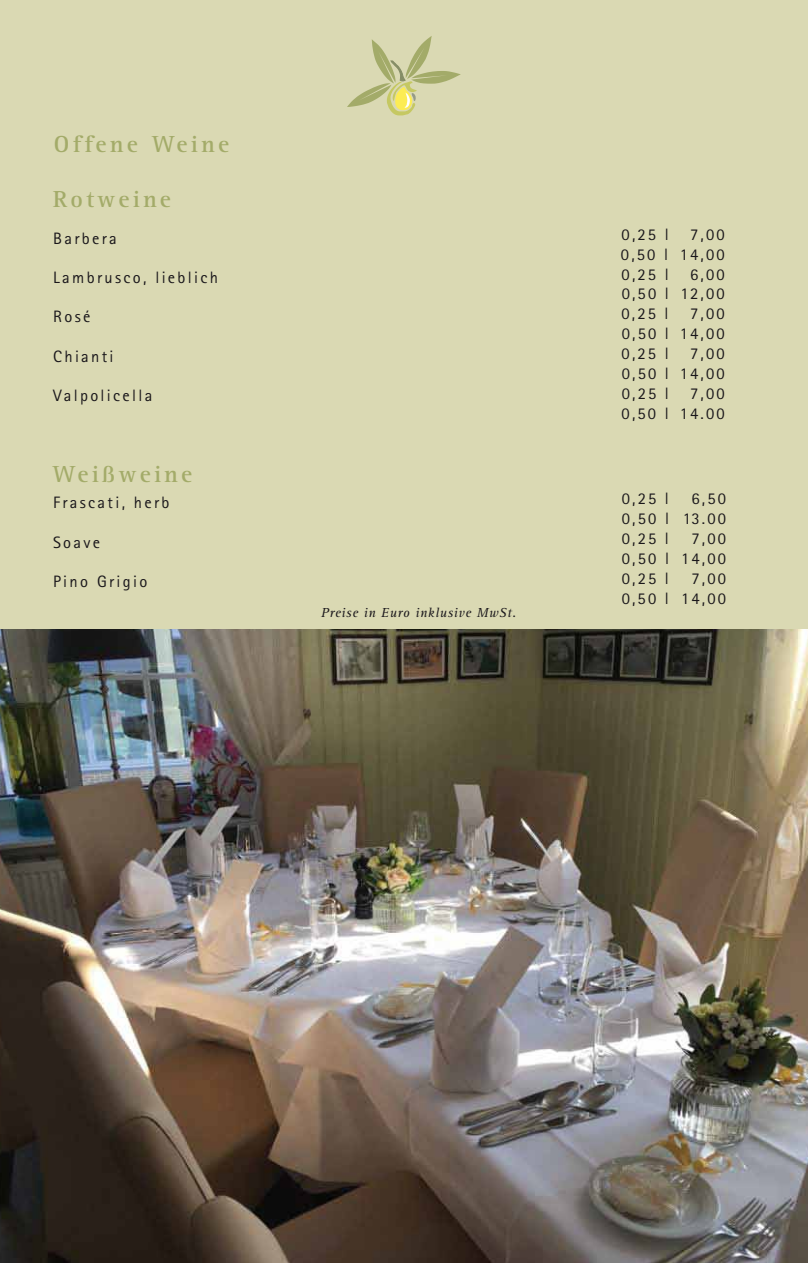
<style>
.page{position:relative;width:808px;height:1263px;background:#fff}
.page>*{position:absolute;margin:0;border:0;box-sizing:border-box;transform-origin:0 0}
.t1{font:700 24px "Rotis Serif";letter-spacing:.13em;color:#a3ab69}
.t2{font:16.5px/19.8px "Rotis Sans Serif";letter-spacing:.14em;color:#1a171b;text-align:justify}
.t3{font:italic 13.5px "Rotis Serif";letter-spacing:.05em;color:#1a171b}
</style>
<div class="page">
<div style="left:0;top:0;width:808px;height:633px;background:#dad9b3"></div>
<img style="left:0;top:630px;width:808px;height:633px">
<svg style="left:347px;top:36px;width:114px;height:79px"></svg>
<h1 class="t1" style="left:54px;top:130px;width:177px">Offene Weine</h1>
<h1 class="t1" style="left:53px;top:185px;width:119px">Rotweine</h1>
<p class="t2" style="left:53px;top:228px;width:65px">Barbera</p>
<p class="t2" style="left:53px;top:267px;width:166px">Lambrusco, lieblich</p>
<p class="t2" style="left:53px;top:307px;width:39px">Rosé</p>
<p class="t2" style="left:53px;top:346px;width:62px">Chianti</p>
<p class="t2" style="left:53px;top:386px;width:101px">Valpolicella</p>
<h1 class="t1" style="left:53px;top:460px;width:141px">Weißweine</h1>
<p class="t2" style="left:53px;top:493px;width:118px">Frascati, herb</p>
<p class="t2" style="left:53px;top:532px;width:49px">Soave</p>
<p class="t2" style="left:53px;top:571px;width:96px">Pino Grigio</p>
<p class="t3" style="left:321px;top:605px;width:197px">Preise in Euro inklusive MwSt.</p>
<p class="t2" style="left:622px;top:224px;width:49px">0,25 l</p>
<p class="t2" style="left:621px;top:224px;width:105px;text-indent:69px">7,00<br>0,50 l 14,00<br>0,25 l</p>
<p class="t2" style="left:621px;top:264px;width:105px;text-indent:69px">6,00<br>0,50 l 12,00<br>0,25 l</p>
<p class="t2" style="left:622px;top:304px;width:105px;text-indent:69px">7,00<br>0,50 l 14,00<br>0,25 l</p>
<p class="t2" style="left:622px;top:343px;width:104px;text-indent:68px">7,00<br>0,50 l 14,00<br>0,25 l</p>
<p class="t2" style="left:622px;top:383px;width:105px;text-align:right">7,00<br>0,50 l 14.00</p>
<p class="t2" style="left:622px;top:489px;width:49px">0,25 l</p>
<p class="t2" style="left:622px;top:489px;width:106px;text-indent:70px">6,50<br>0,50 l 13.00<br>0,25 l</p>
<p class="t2" style="left:622px;top:529px;width:106px;text-indent:70px">7,00<br>0,50 l 14,00<br>0,25 l</p>
<p class="t2" style="left:622px;top:568px;width:106px;text-align:right">7,00<br>0,50 l 14,00</p>
</div>
